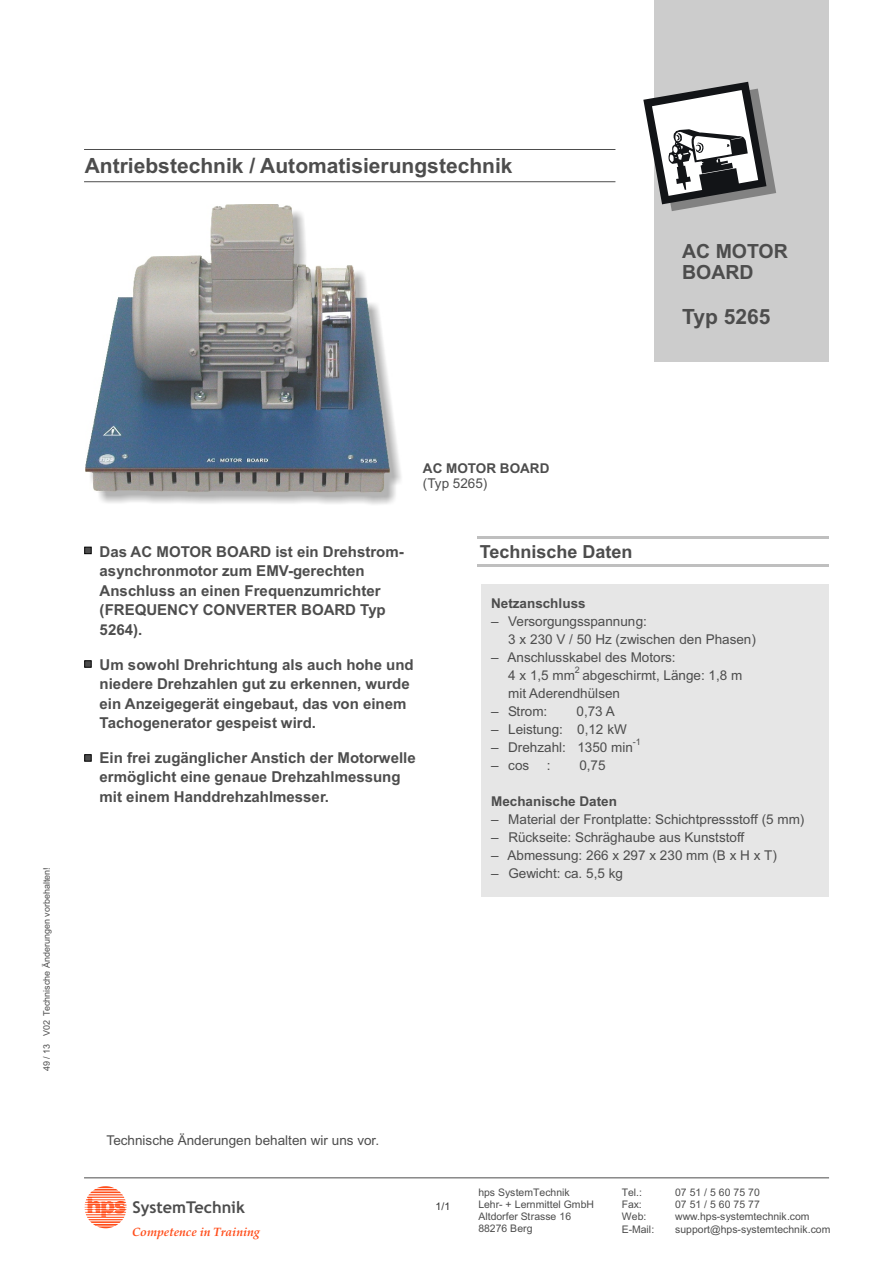
<style>
.page{position:relative;width:894px;height:1263px;background:#fff}
.page>*{position:absolute;margin:0;border:0;box-sizing:border-box;transform-origin:0 0}
.t1{font:700 21px "Arial";color:#4d4d4d}
.t2{font:700 19.5px/21.8px "Arial";color:#4d4d4d}
.t3{font:700 18px "Arial";color:#4d4d4d}
.t4{font:700 16.35px "Trebuchet MS";color:#4d4d4d}
.t5{font:700 15px/19.5px "Arial";color:#4d4d4d}
.t6{font:13.5px/18px "Arial";color:#4d4d4d}
.t7{font:700 13.5px "Arial";color:#4d4d4d}
.t8{font:italic 700 12.15px "Book Antiqua";color:#ff4d1a}
.t9{font:10.5px/12.1px "Arial";color:#4d4d4d}
.t10{font:10.5px "Arial";color:#333}
.t11{font:9px "Arial";color:#4d4d4d}
</style>
<div class="page">
<div style="left:482px;top:585px;width:347px;height:312px;background:#e6e6e6"></div>
<div style="left:654px;top:0;width:175px;height:362px;background:#ccc"></div>
<svg style="left:85px;top:1186px;width:42px;height:42px"></svg>
<hr style="left:84px;top:1177px;width:745px;height:1px;background:#4d4d4d">
<hr style="left:84px;top:149px;width:531px;height:1px;background:#4d4d4d">
<hr style="left:84px;top:181px;width:531px;height:1px;background:#4d4d4d">
<hr style="left:477px;top:537px;width:351px;height:2px;background:#bfbfbf">
<hr style="left:477px;top:565px;width:351px;height:2px;background:#bfbfbf">
<img style="left:98px;top:396px;width:303px;height:109px">
<img style="left:86px;top:205px;width:304px;height:287px">
<svg style="left:85px;top:547px;width:6px;height:7px"></svg>
<svg style="left:85px;top:661px;width:6px;height:6px"></svg>
<svg style="left:85px;top:755px;width:6px;height:6px"></svg>
<svg style="left:643px;top:82px;width:133px;height:129px"></svg>
<h1 class="t1" style="left:85px;top:158px;width:429px">Antriebstechnik / Automatisierungstechnik</h1>
<h2 class="t2" style="left:682px;top:242px;width:107px">AC MOTOR<br>BOARD</h2>
<h1 class="t1" style="left:682px;top:309px;width:90px">Typ 5265</h1>
<p class="t11" style="left:43px;top:1071px;width:206px;rotate:-90deg">49 / 13 V02 Technische Änderungen vorbehalten!</p>
<p class="t7" style="left:423px;top:463px;width:128px">AC MOTOR BOARD</p>
<p class="t6" style="left:423px;top:475px;width:66px">(Typ 5265)</p>
<p class="t5" style="left:100px;top:543px;width:306px">Das AC MOTOR BOARD ist ein Drehstrom&shy;asynchronmotor zum EMV-gerechten<br>Anschluss an einen Frequenzumrichter (FREQUENCY CONVERTER BOARD Typ<br>5264).</p>
<p class="t5" style="left:100px;top:656px;width:316px">Um sowohl Drehrichtung als auch hohe und niedere Drehzahlen gut zu erkennen, wurde ein Anzeigegerät eingebaut, das von einem Tachogenerator gespeist wird.</p>
<p class="t5" style="left:100px;top:749px;width:318px">Ein frei zugänglicher Anstich der Motorwelle ermöglicht eine genaue Drehzahlmessung mit einem Handdrehzahlmesser.</p>
<p class="t3" style="left:480px;top:545px;width:154px">Technische Daten</p>
<p class="t7" style="left:491px;top:598px;width:96px">Netzanschluss</p>
<p class="t6" style="left:508px;top:614px;width:249px;text-indent:-17px">– Versorgungsspannung:<br>3 x 230 V / 50 Hz (zwischen den Phasen)</p>
<p class="t6" style="left:508px;top:650px;width:169px;text-indent:-17px">– Anschlusskabel des Motors:<br>4 x 1,5 mm</p>
<p class="t11" style="left:575px;top:667px;width:7px">2</p>
<p class="t6" style="left:508px;top:668px;width:236px;text-indent:74px">abgeschirmt, Länge: 1,8 m mit Aderendhülsen</p>
<p class="t6" style="left:491px;top:704px;width:58px">– Strom:</p>
<p class="t6" style="left:577px;top:704px;width:40px">0,73 A</p>
<p class="t6" style="left:491px;top:722px;width:137px">– Leistung: 0,12 kW</p>
<p class="t6" style="left:491px;top:740px;width:143px">– Drehzahl: 1350 min</p>
<p class="t11" style="left:633px;top:739px;width:9px">-1</p>
<p class="t6" style="left:491px;top:758px;width:40px">– cos</p>
<p class="t6" style="left:547px;top:758px;width:5px">:</p>
<p class="t6" style="left:579px;top:758px;width:28px">0,75</p>
<p class="t7" style="left:491px;top:796px;width:127px">Mechanische Daten</p>
<p class="t6" style="left:491px;top:812px;width:315px">– Material der Frontplatte: Schichtpressstoff (5 mm)</p>
<p class="t6" style="left:491px;top:830px;width:254px">– Rückseite: Schräghaube aus Kunststoff</p>
<p class="t6" style="left:491px;top:848px;width:287px">– Abmessung: 266 x 297 x 230 mm (B x H x T)</p>
<p class="t6" style="left:491px;top:866px;width:133px">– Gewicht: ca. 5,5 kg</p>
<p class="t6" style="left:107px;top:1133px;width:274px">Technische Änderungen behalten wir uns vor.</p>
<p class="t9" style="left:478px;top:1187px;width:117px">hps SystemTechnik<br>Lehr- + Lernmittel GmbH<br>Altdorfer Strasse 16<br>88276 Berg</p>
<p class="t9" style="left:622px;top:1187px;width:34px">Tel.:<br>Fax:<br>Web:<br>E-Mail:</p>
<p class="t9" style="left:675px;top:1187px;width:136px">07 51 / 5 60 75 70<br>07 51 / 5 60 75 77 www.hps-systemtechnik.com</p>
<p class="t4" style="left:132px;top:1201px;width:114px">SystemTechnik</p>
<p class="t10" style="left:436px;top:1203px;width:16px">1/1</p>
<p class="t8" style="left:132px;top:1227px;width:129px">Competence in Training</p>
<p class="t9" style="left:675px;top:1224px;width:157px">support@hps-systemtechnik.com</p>
</div>
